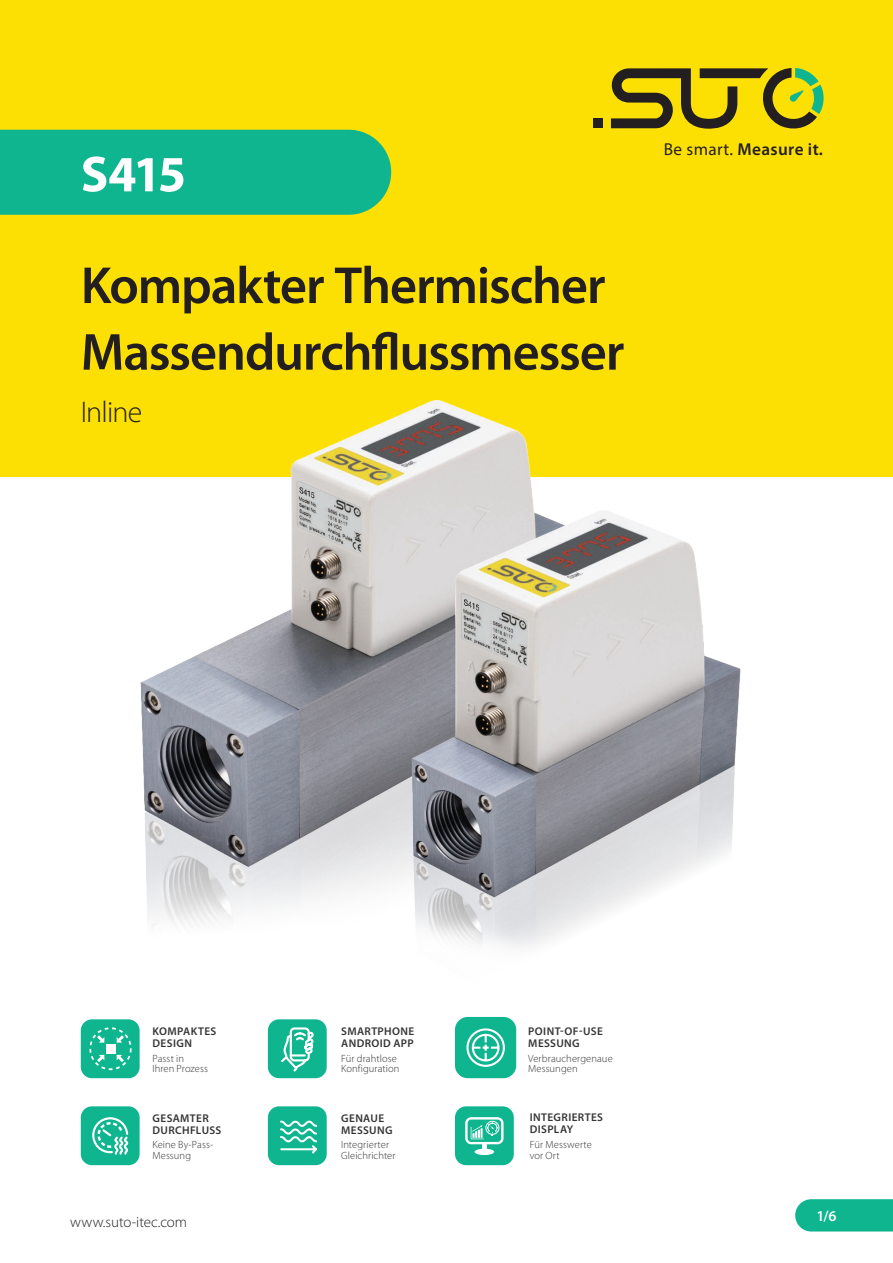
<style>
.page{position:relative;width:893px;height:1263px;background:#fff}
.page>*{position:absolute;margin:0;border:0;box-sizing:border-box;transform-origin:0 0}
.t1{font:600 52.5px/66.6px "Myriad Pro";letter-spacing:-.025em;color:#231f20}
.t2{font:700 51px "Myriad Pro";color:#fff}
.t3{font:300 30px "Myriad Pro";letter-spacing:-.03em;color:#231f20}
.t4{font:600 17.25px "Myriad Pro";letter-spacing:.02em;color:#231f20}
.t5{font:300 15px "Myriad Pro";color:#231f20}
.t6{font:600 15px "Myriad Pro";color:#fff}
.t7{font:600 11.25px/12px "Myriad Pro";letter-spacing:.035em;color:#353537}
.t8{font:300 10.5px/10.5px "Myriad Pro";letter-spacing:.01em;color:#353537}
.s1{font-weight:400}
</style>
<div class="page">
<svg style="left:795px;top:1199px;width:98px;height:32px"></svg>
<div style="left:0;top:0;width:893px;height:476px;background:#fce004"></div>
<div style="left:0;top:130px;width:391px;height:85px;background:#0eb58f"></div>
<div style="left:81px;top:1019px;width:59px;height:59px;background:#0eb58f;border-radius:11px"></div>
<svg style="left:89px;top:1027px;width:43px;height:43px"></svg>
<div style="left:106px;top:1044px;width:9px;height:9px;background:#fff"></div>
<div style="left:268px;top:1019px;width:59px;height:59px;background:#0eb58f;border-radius:11px"></div>
<svg style="left:281px;top:1027px;width:33px;height:44px"></svg>
<div style="left:81px;top:1106px;width:59px;height:59px;background:#0eb58f;border-radius:11px"></div>
<svg style="left:92px;top:1117px;width:36px;height:38px"></svg>
<div style="left:268px;top:1106px;width:59px;height:59px;background:#0eb58f;border-radius:11px"></div>
<svg style="left:280px;top:1120px;width:37px;height:33px"></svg>
<svg style="left:611px;top:68px;width:213px;height:61px"></svg>
<div style="left:593px;top:118px;width:10px;height:10px;background:#231f20"></div>
<div style="left:455px;top:1106px;width:59px;height:59px;background:#0eb58f;border-radius:11px"></div>
<div style="left:475px;top:1149px;width:19px;height:6px;background:#fff;border-radius:50%"></div>
<svg style="left:465px;top:1117px;width:39px;height:33px"></svg>
<div style="left:455px;top:1017px;width:61px;height:61px;background:#0eb58f;border-radius:13px"></div>
<svg style="left:466px;top:1028px;width:39px;height:39px"></svg>
<img style="left:140px;top:400px;width:462px;height:526px">
<img style="left:412px;top:508px;width:329px;height:439px">
<h2 class="t2" style="left:81px;top:146px;width:107px">S415</h2>
<h1 class="t1" style="left:81px;top:253px;width:545px">Kompakter Thermischer<br>Massendurchflussmesser</h1>
<h3 class="t3" style="left:81px;top:396px;width:63px">Inline</h3>
<h3 class="t4" style="left:664px;top:140px;width:161px"><span class="s1">Be smart.</span> Measure it.</h3>
<p class="t7" style="left:153px;top:1025px;width:65px">KOMPAKTES<br>DESIGN</p>
<p class="t8" style="left:152px;top:1053px;width:57px">Passt in<br>Ihren Prozess</p>
<p class="t7" style="left:153px;top:1112px;width:70px">GESAMTER<br>DURCHFLUSS</p>
<p class="t8" style="left:152px;top:1140px;width:62px">Keine By-Pass-<br>Messung</p>
<h3 class="t5" style="left:70px;top:1213px;width:118px">www.suto-itec.com</h3>
<p class="t7" style="left:341px;top:1025px;width:75px">SMARTPHONE<br>ANDROID APP</p>
<p class="t8" style="left:341px;top:1053px;width:60px">Für drahtlose<br>Konfiguration</p>
<p class="t7" style="left:341px;top:1112px;width:53px">GENAUE<br>MESSUNG</p>
<p class="t8" style="left:341px;top:1140px;width:56px">Integrierter<br>Gleichrichter</p>
<p class="t7" style="left:528px;top:1025px;width:76px">POINT-OF-USE<br>MESSUNG</p>
<p class="t8" style="left:528px;top:1053px;width:86px">Verbrauchergenaue<br>Messungen</p>
<p class="t7" style="left:530px;top:1112px;width:75px">INTEGRIERTES<br>DISPLAY</p>
<p class="t8" style="left:530px;top:1139px;width:64px">Für Messwerte vor Ort</p>
<h3 class="t6" style="left:816px;top:1208px;width:21px">1/6</h3>
</div>
